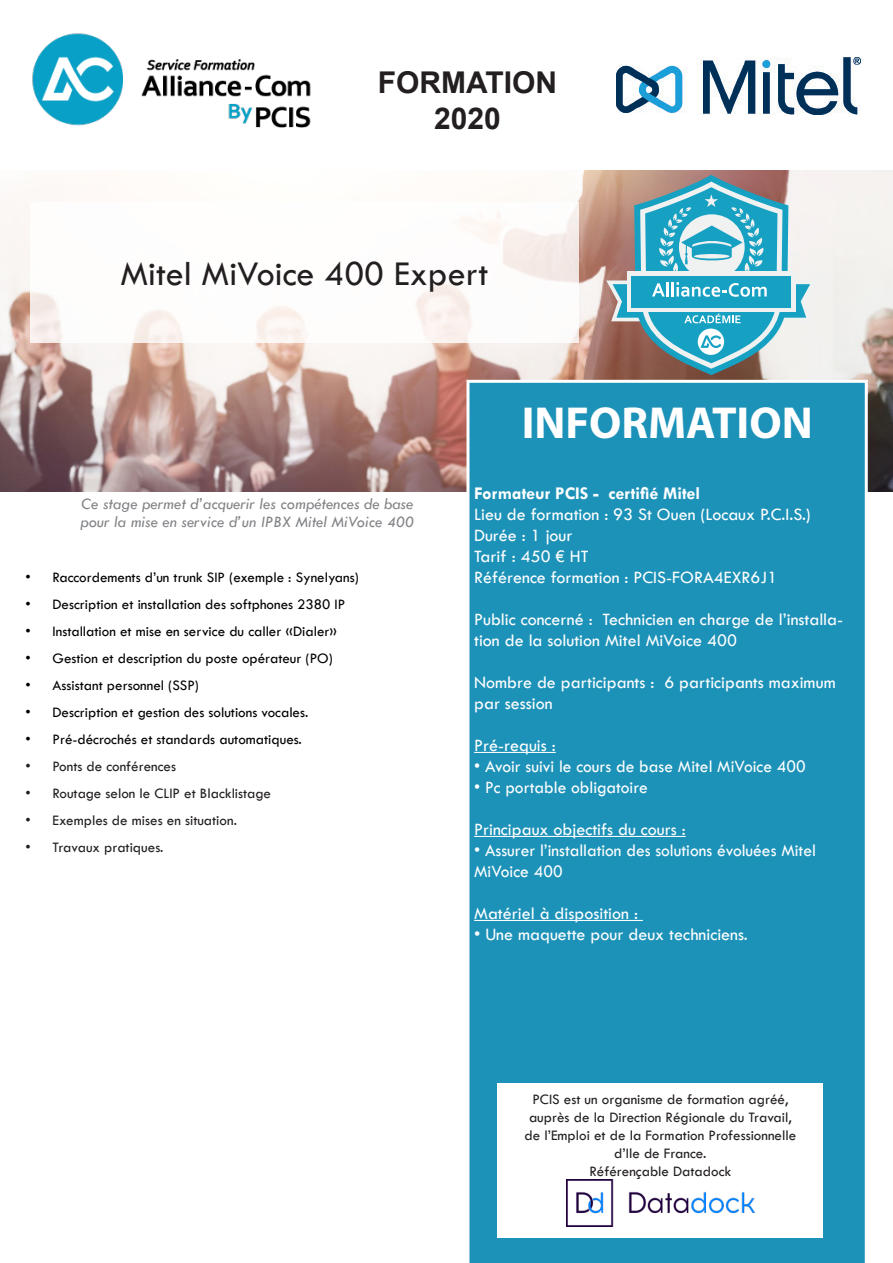
<style>
.page{position:relative;width:893px;height:1263px;background:#fff}
.page>*{position:absolute;margin:0;border:0;box-sizing:border-box;transform-origin:0 0}
.t1{font:700 45px "Myriad Pro";color:#fff}
.t2{font:36px "Tw Cen";color:#231f20}
.t3{font:700 30px "Arial";color:#231f20}
.t4{font:18px/21px "Tw Cen";color:#fff}
.t5{font:700 18px "Tw Cen";color:#fff}
.t6{font:italic 16.5px "Tw Cen";color:#828487}
.t7{font:15px "Tw Cen";color:#000}
.t8{font:15px "Tw Cen";color:#231f20}
</style>
<div class="page">
<img style="left:0;top:170px;width:893px;height:322px">
<img style="left:32px;top:33px;width:279px;height:95px">
<div style="left:466px;top:380px;width:402px;height:883px;background:#1d92b9"></div>
<div style="left:30px;top:203px;width:548px;height:140px;background:#fff"></div>
<img style="left:616px;top:57px;width:244px;height:58px">
<svg style="left:606px;top:175px;width:210px;height:200px"></svg>
<hr style="left:474px;top:752px;width:82px;height:1px;background:#fff">
<hr style="left:474px;top:836px;width:212px;height:1px;background:#fff">
<hr style="left:474px;top:920px;width:169px;height:1px;background:#fff">
<div style="left:497px;top:1083px;width:326px;height:154px;background:#fff"></div>
<img style="left:567px;top:1179px;width:187px;height:47px">
<p class="t3" style="left:378px;top:62px;width:181px">FORMATION</p>
<p class="t3" style="left:434px;top:98px;width:68px">2020</p>
<p class="t2" style="left:120px;top:252px;width:369px">Mitel MiVoice 400 Expert</p>
<p class="t1" style="left:522px;top:394px;width:293px">INFORMATION</p>
<p class="t6" style="left:81px;top:494px;width:333px">Ce stage permet d’acquerir les compétences de base</p>
<p class="t6" style="left:80px;top:512px;width:335px">pour la mise en service d’un IPBX Mitel MiVoice 400</p>
<p class="t7" style="left:26px;top:569px;width:335px">• Raccordements d’un trunk SIP (exemple : Synelyans)</p>
<p class="t7" style="left:26px;top:596px;width:321px">• Description et installation des softphones 2380 IP</p>
<p class="t7" style="left:26px;top:623px;width:313px">• Installation et mise en service du caller «Dialer»</p>
<p class="t7" style="left:26px;top:650px;width:309px">• Gestion et description du poste opérateur (PO)</p>
<p class="t7" style="left:26px;top:677px;width:175px">• Assistant personnel (SSP)</p>
<p class="t7" style="left:26px;top:704px;width:284px">• Description et gestion des solutions vocales.</p>
<p class="t7" style="left:26px;top:731px;width:278px">• Pré-décrochés et standards automatiques.</p>
<p class="t8" style="left:26px;top:758px;width:152px">• Ponts de conférences</p>
<p class="t8" style="left:26px;top:785px;width:247px">• Routage selon le CLIP et Blacklistage</p>
<p class="t8" style="left:26px;top:812px;width:213px">• Exemples de mises en situation.</p>
<p class="t8" style="left:26px;top:839px;width:139px">• Travaux pratiques.</p>
<p class="t5" style="left:474px;top:482px;width:227px">Formateur PCIS - certifié Mitel</p>
<p class="t4" style="left:474px;top:504px;width:338px">Lieu de formation : 93 St Ouen (Locaux P.C.I.S.)</p>
<p class="t4" style="left:474px;top:525px;width:100px">Durée : 1 jour</p>
<p class="t4" style="left:474px;top:546px;width:116px">Tarif : 450 € HT</p>
<p class="t4" style="left:474px;top:567px;width:305px">Référence formation : PCIS-FORA4EXR6J1</p>
<p class="t4" style="left:474px;top:609px;width:371px">Public concerné : Technicien en charge de l’installa&shy;tion de la solution Mitel MiVoice 400</p>
<p class="t4" style="left:474px;top:672px;width:363px">Nombre de participants : 6 participants maximum</p>
<p class="t4" style="left:474px;top:693px;width:80px">par session</p>
<p class="t4" style="left:474px;top:735px;width:83px">Pré-requis :</p>
<p class="t4" style="left:474px;top:756px;width:333px">• Avoir suivi le cours de base Mitel MiVoice 400</p>
<p class="t4" style="left:474px;top:777px;width:175px">• Pc portable obligatoire</p>
<p class="t4" style="left:474px;top:819px;width:213px">Principaux objectifs du cours :</p>
<p class="t4" style="left:474px;top:840px;width:343px">• Assurer l’installation des solutions évoluées Mitel</p>
<p class="t4" style="left:474px;top:861px;width:90px">MiVoice 400</p>
<p class="t4" style="left:474px;top:903px;width:165px">Matériel à disposition :</p>
<p class="t4" style="left:474px;top:924px;width:275px">• Une maquette pour deux techniciens.</p>
<p class="t8" style="left:532px;top:1091px;width:257px">PCIS est un organisme de formation agréé,</p>
<p class="t8" style="left:529px;top:1109px;width:264px">auprès de la Direction Régionale du Travail,</p>
<p class="t8" style="left:525px;top:1127px;width:273px">de l’Emploi et de la Formation Professionnelle</p>
<p class="t8" style="left:614px;top:1145px;width:94px">d’Ile de France.</p>
<p class="t8" style="left:589px;top:1163px;width:143px">Référençable Datadock</p>
</div>
